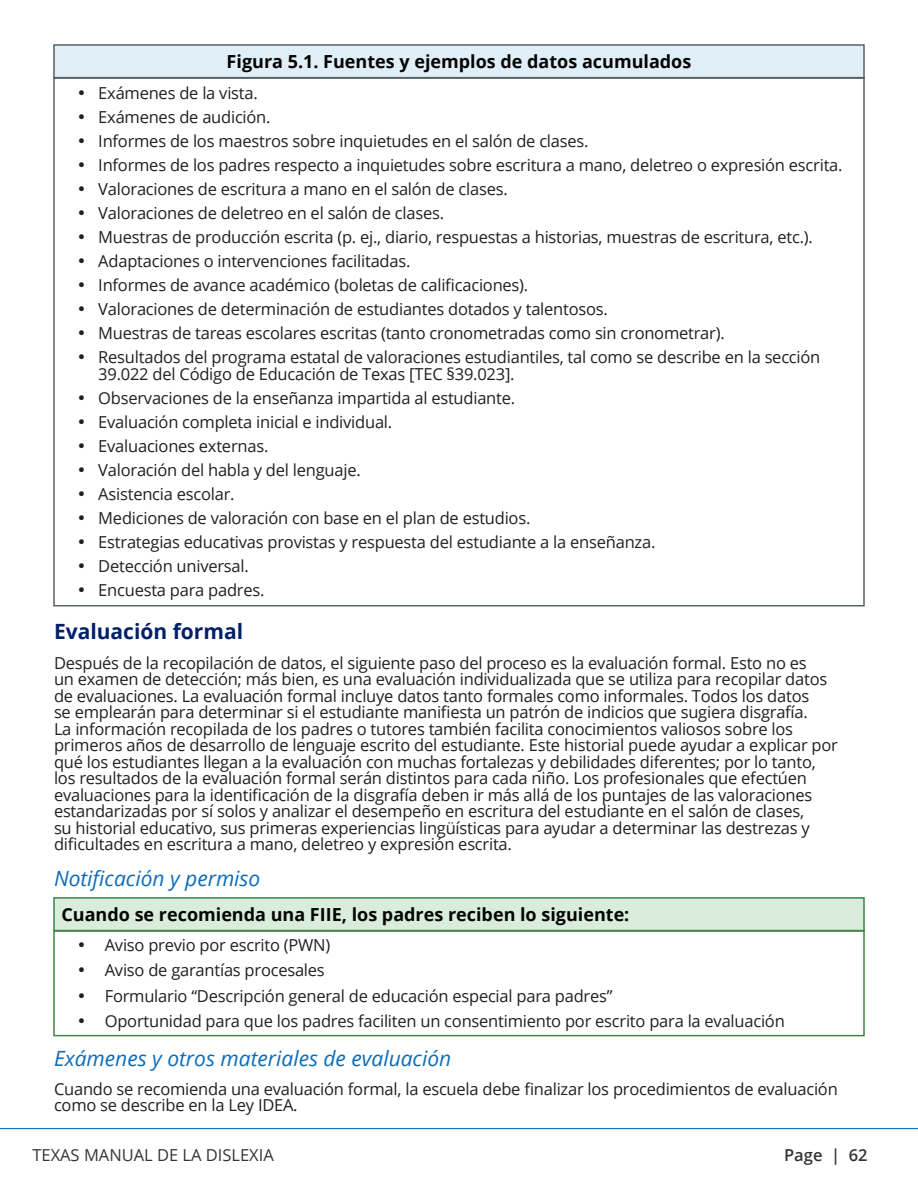
<style>
.page{position:relative;width:918px;height:1188px;background:#fff}
.page>*{position:absolute;margin:0;border:0;box-sizing:border-box;transform-origin:0 0}
.Heading_5{font:italic 21px "Open Sans";color:#0d6cb9}
.Heading_4{font:700 21px "Open Sans";color:#012069}
.Figure_Title_2{font:700 18px "Open Sans";color:#040503}
.Figure_Title{font:700 18px "Open Sans";color:#040503}
.Body_Text{font:16.5px/16.5px "Open Sans";letter-spacing:-.015em;color:#231f20}
.t1{font:16.5px "Open Sans";color:#353533}
.t2{font:600 16.5px "Open Sans";color:#353533}
</style>
<div class="page">
<hr style="left:0;top:1128px;width:918px;height:1px;background:#126cb6">
<div style="left:53px;top:44px;width:812px;height:35px;background:#e0eef7;border:2px solid #596266"></div>
<div style="left:53px;top:897px;width:812px;height:35px;background:#daeddc;border:2px solid #3a834e"></div>
<div style="left:53px;top:930px;width:812px;height:106px;border:2px solid #41873f"></div>
<p class="Figure_Title" style="left:227px;top:49px;width:466px">Figura 5.1. Fuentes y ejemplos de datos acumulados</p>
<p class="Body_Text" style="left:78px;top:85px;width:182px">• Exámenes de la vista.</p>
<p class="Body_Text" style="left:78px;top:109px;width:194px">• Exámenes de audición.</p>
<p class="Body_Text" style="left:78px;top:133px;width:512px">• Informes de los maestros sobre inquietudes en el salón de clases.</p>
<p class="Body_Text" style="left:78px;top:157px;width:766px">• Informes de los padres respecto a inquietudes sobre escritura a mano, deletreo o expresión escrita.</p>
<p class="Body_Text" style="left:78px;top:181px;width:431px">• Valoraciones de escritura a mano en el salón de clases.</p>
<p class="Body_Text" style="left:78px;top:205px;width:368px">• Valoraciones de deletreo en el salón de clases.</p>
<p class="Body_Text" style="left:78px;top:229px;width:737px">• Muestras de producción escrita (p. ej., diario, respuestas a historias, muestras de escritura, etc.).</p>
<p class="Body_Text" style="left:78px;top:253px;width:334px">• Adaptaciones o intervenciones facilitadas.</p>
<p class="Body_Text" style="left:78px;top:277px;width:452px">• Informes de avance académico (boletas de calificaciones).</p>
<p class="Body_Text" style="left:78px;top:301px;width:532px">• Valoraciones de determinación de estudiantes dotados y talentosos.</p>
<p class="Body_Text" style="left:78px;top:325px;width:648px">• Muestras de tareas escolares escritas (tanto cronometradas como sin cronometrar).</p>
<p class="Body_Text" style="left:98px;top:349px;width:724px;text-indent:-21px">• Resultados del programa estatal de valoraciones estudiantiles, tal como se describe en la sección<br>39.022 del Código de Educación de Texas [TEC §39.023].</p>
<p class="Body_Text" style="left:78px;top:389px;width:439px">• Observaciones de la enseñanza impartida al estudiante.</p>
<p class="Body_Text" style="left:78px;top:413px;width:316px">• Evaluación completa inicial e individual.</p>
<p class="Body_Text" style="left:78px;top:437px;width:192px">• Evaluaciones externas.</p>
<p class="Body_Text" style="left:78px;top:461px;width:284px">• Valoración del habla y del lenguaje.</p>
<p class="Body_Text" style="left:78px;top:485px;width:158px">• Asistencia escolar.</p>
<p class="Body_Text" style="left:78px;top:509px;width:454px">• Mediciones de valoración con base en el plan de estudios.</p>
<p class="Body_Text" style="left:78px;top:533px;width:579px">• Estrategias educativas provistas y respuesta del estudiante a la enseñanza.</p>
<p class="Body_Text" style="left:78px;top:557px;width:173px">• Detección universal.</p>
<p class="Body_Text" style="left:78px;top:581px;width:188px">• Encuesta para padres.</p>
<h4 class="Heading_4" style="left:54px;top:617px;width:191px">Evaluación formal</h4>
<p class="Body_Text" style="left:54px;top:654px;width:786px">Después de la recopilación de datos, el siguiente paso del proceso es la evaluación formal. Esto no es<br>un examen de detección; más bien, es una evaluación individualizada que se utiliza para recopilar datos de evaluaciones. La evaluación formal incluye datos tanto formales como informales. Todos los datos<br>se emplearán para determinar si el estudiante manifiesta un patrón de indicios que sugiera disgrafía.<br>La información recopilada de los padres o tutores también facilita conocimientos valiosos sobre los primeros años de desarrollo de lenguaje escrito del estudiante. Este historial puede ayudar a explicar por qué los estudiantes llegan a la evaluación con muchas fortalezas y debilidades diferentes; por lo tanto, los resultados de la evaluación formal serán distintos para cada niño. Los profesionales que efectúen evaluaciones para la identificación de la disgrafía deben ir más allá de los puntajes de las valoraciones estandarizadas por sí solos y analizar el desempeño en escritura del estudiante en el salón de clases,<br>su historial educativo, sus primeras experiencias lingüísticas para ayudar a determinar las destrezas y dificultades en escritura a mano, deletreo y expresión escrita.</p>
<h5 class="Heading_5" style="left:54px;top:864px;width:208px">Notificación y permiso</h5>
<p class="Figure_Title_2" style="left:62px;top:901px;width:569px">Cuando se recomienda una FIIE, los padres reciben lo siguiente:</p>
<p class="Body_Text" style="left:78px;top:936px;width:254px">• Aviso previo por escrito (PWN)</p>
<p class="Body_Text" style="left:78px;top:962px;width:249px">• Aviso de garantías procesales</p>
<p class="Body_Text" style="left:78px;top:987px;width:536px">• Formulario “Descripción general de educación especial para padres”</p>
<p class="Body_Text" style="left:78px;top:1013px;width:709px">• Oportunidad para que los padres faciliten un consentimiento por escrito para la evaluación</p>
<h5 class="Heading_5" style="left:54px;top:1044px;width:399px">Exámenes y otros materiales de evaluación</h5>
<p class="Body_Text" style="left:54px;top:1080px;width:785px">Cuando se recomienda una evaluación formal, la escuela debe finalizar los procedimientos de evaluación como se describe en la Ley IDEA.</p>
<p class="t1" style="left:32px;top:1144px;width:243px">TEXAS MANUAL DE LA DISLEXIA</p>
<p class="t2" style="left:784px;top:1144px;width:85px">Page | 62</p>
</div>
